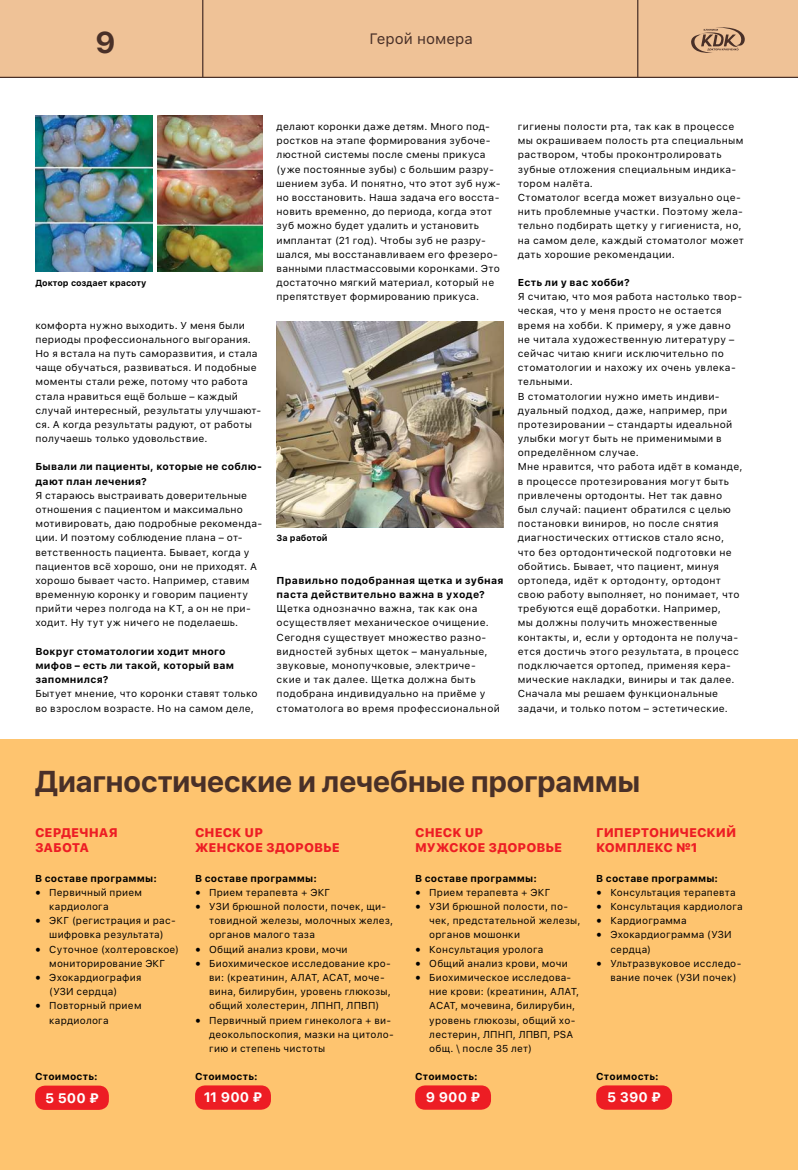
<style>
.page{position:relative;width:798px;height:1170px;background:#fff}
.page>*{position:absolute;margin:0;border:0;box-sizing:border-box;transform-origin:0 0}
.t1{font:700 30px "SF Pro Display";color:#493028}
.t2{font:15px "SF Pro Text";color:#493028}
.t3{font:700 13.75px "SF Pro Text";color:#fff}
.t4{font:800 12.5px/15px "SF Pro Text";color:#ed1d24}
.t5{font:10px/14.1px "SF Pro Text";letter-spacing:.025em;color:#000}
.t6{font:700 10px/14.1px "SF Pro Text";letter-spacing:.025em;color:#000}
.t7{font:700 8.75px "SF Pro Text";color:#000}
.s1{font-family:"Minion Pro";font-size:15px}
</style>
<div class="page">
<div style="left:0;top:0;width:797px;height:78px;background:#efc297"></div>
<hr style="left:0;top:77px;width:797px;height:1px;background:#493028">
<hr style="left:637px;top:0;width:1px;height:77px;background:#493028">
<hr style="left:202px;top:0;width:1px;height:77px;background:#493028">
<img style="left:35px;top:116px;width:118px;height:156px">
<img style="left:157px;top:116px;width:105px;height:156px">
<img style="left:276px;top:321px;width:227px;height:206px">
<div style="left:0;top:739px;width:797px;height:430px;background:#fec46f"></div>
<div style="left:35px;top:1085px;width:74px;height:24px;background:#ed1d24;border-radius:10px"></div>
<div style="left:195px;top:1085px;width:76px;height:24px;background:#ed1d24;border-radius:10px"></div>
<div style="left:415px;top:1085px;width:76px;height:24px;background:#ed1d24;border-radius:10px"></div>
<div style="left:596px;top:1085px;width:75px;height:24px;background:#ed1d24;border-radius:10px"></div>
<svg style="left:691px;top:27px;width:53px;height:26px"></svg>
<h1 class="t1" style="left:96px;top:25px;width:21px">9</h1>
<h2 class="t2" style="left:369px;top:28px;width:105px">Герой номера</h2>
<p class="t7" style="left:35px;top:278px;width:112px">Доктор создает красоту</p>
<p class="t5" style="left:35px;top:318px;width:227px">комфорта нужно выходить. У меня были периоды профессионального выгорания.<br>Но я встала на путь саморазвития, и стала чаще обучаться, развиваться. И подобные моменты стали реже, потому что работа стала нравиться ещё больше – каждый случай интересный, результаты улучшают&shy;ся. А когда результаты радуют, от работы получаешь только удовольствие.</p>
<p class="t6" style="left:35px;top:460px;width:228px">Бывали ли пациенты, которые не соблю&shy;дают план лечения?</p>
<p class="t5" style="left:35px;top:488px;width:228px">Я стараюсь выстраивать доверительные отношения с пациентом и максимально мотивировать, даю подробные рекоменда&shy;ции. И поэтому соблюдение плана – от&shy;ветственность пациента. Бывает, когда у пациентов всё хорошо, они не приходят. А хорошо бывает часто. Например, ставим временную коронку и говорим пациенту прийти через полгода на КТ, а он не при&shy;ходит. Ну тут уж ничего не поделаешь.</p>
<p class="t6" style="left:35px;top:644px;width:200px">Вокруг стоматологии ходит много мифов – есть ли такой, который вам запомнился?</p>
<p class="t5" style="left:35px;top:687px;width:223px">Бытует мнение, что коронки ставят только во взрослом возрасте. Но на самом деле,</p>
<p class="t5" style="left:276px;top:120px;width:225px">делают коронки даже детям. Много под&shy;ростков на этапе формирования зубоче&shy;люстной системы после смены прикуса (уже постоянные зубы) с большим разру&shy;шением зуба. И понятно, что этот зуб нуж&shy;но восстановить. Наша задача его восста&shy;новить временно, до периода, когда этот зуб можно будет удалить и установить имплантат (21 год). Чтобы зуб не разру&shy;шался, мы восстанавливаем его фрезеро&shy;ванными пластмассовыми коронками. Это достаточно мягкий материал, который не препятствует формированию прикуса.</p>
<p class="t7" style="left:276px;top:533px;width:52px">За работой</p>
<p class="t6" style="left:276px;top:573px;width:228px">Правильно подобранная щетка и зубная паста действительно важна в уходе?</p>
<p class="t5" style="left:276px;top:602px;width:225px">Щетка однозначно важна, так как она осуществляет механическое очищение.<br>Сегодня существует множество разно&shy;видностей зубных щеток – мануальные, звуковые, монопучковые, электриче&shy;ские и так далее. Щетка должна быть подобрана индивидуально на приёме у стоматолога во время профессиональной</p>
<p class="t5" style="left:517px;top:120px;width:228px">гигиены полости рта, так как в процессе мы окрашиваем полость рта специальным раствором, чтобы проконтролировать зубные отложения специальным индика&shy;тором налёта.<br>Стоматолог всегда может визуально оце&shy;нить проблемные участки. Поэтому жела&shy;тельно подбирать щетку у гигиениста, но, на самом деле, каждый стоматолог может дать хорошие рекомендации.</p>
<p class="t6" style="left:517px;top:275px;width:113px">Есть ли у вас хобби?</p>
<p class="t5" style="left:517px;top:290px;width:226px">Я считаю, что моя работа настолько твор&shy;ческая, что у меня просто не остается время на хобби. К примеру, я уже давно не читала художественную литературу – сейчас читаю книги исключительно по стоматологии и нахожу их очень увлека&shy;тельными.<br>В стоматологии нужно иметь индиви&shy;дуальный подход, даже, например, при протезировании – стандарты идеальной улыбки могут быть не применимыми в определённом случае.<br>Мне нравится, что работа идёт в команде, в процессе протезирования могут быть привлечены ортодонты. Нет так давно был случай: пациент обратился с целью постановки виниров, но после снятия диагностических оттисков стало ясно, что без ортодонтической подготовки не обойтись. Бывает, что пациент, минуя ортопеда, идёт к ортодонту, ортодонт свою работу выполняет, но понимает, что требуются ещё доработки. Например,<br>мы должны получить множественные контакты, и, если у ортодонта не получа&shy;ется достичь этого результата, в процесс подключается ортопед, применяя кера&shy;мические накладки, виниры и так далее.<br>Сначала мы решаем функциональные задачи, и только потом – эстетические.</p>
<h1 class="t1" style="left:35px;top:764px;width:606px">Диагностические и лечебные программы</h1>
<p class="t4" style="left:35px;top:825px;width:84px">СЕРДЕЧНАЯ<br>ЗАБОТА</p>
<p class="t6" style="left:35px;top:871px;width:123px">В составе программы:</p>
<p class="t5" style="left:49px;top:885px;width:94px;text-indent:-14px"><span class="s1">•</span> Первичный прием кардиолога</p>
<p class="t5" style="left:35px;top:913px;width:142px;text-align:center"><span class="s1">•</span> ЭКГ (регистрация и рас&shy;шифровка результата)</p>
<p class="t5" style="left:35px;top:942px;width:145px;text-align:center"><span class="s1">•</span> Суточное (холтеровское) мониторирование ЭКГ</p>
<p class="t5" style="left:49px;top:970px;width:93px;text-indent:-14px"><span class="s1">•</span> Эхокардиография (УЗИ сердца)</p>
<p class="t5" style="left:49px;top:999px;width:94px;text-indent:-14px"><span class="s1">•</span> Повторный прием кардиолога</p>
<p class="t4" style="left:596px;top:825px;width:142px">ГИПЕРТОНИЧЕСКИЙ<br>КОМПЛЕКС №1</p>
<p class="t6" style="left:596px;top:871px;width:123px">В составе программы:</p>
<p class="t5" style="left:596px;top:885px;width:141px"><span class="s1">•</span> Консультация терапевта</p>
<p class="t5" style="left:596px;top:899px;width:148px"><span class="s1">•</span> Консультация кардиолога</p>
<p class="t5" style="left:596px;top:913px;width:92px"><span class="s1">•</span> Кардиограмма</p>
<p class="t5" style="left:610px;top:928px;width:123px;text-indent:-14px"><span class="s1">•</span> Эхокардиограмма (УЗИ сердца)</p>
<p class="t5" style="left:610px;top:956px;width:132px;text-indent:-14px"><span class="s1">•</span> Ультразвуковое исследо&shy;вание почек (УЗИ почек)</p>
<p class="t4" style="left:195px;top:825px;width:146px">CHECK UP<br>ЖЕНСКОЕ ЗДОРОВЬЕ</p>
<p class="t6" style="left:195px;top:871px;width:123px">В составе программы:</p>
<p class="t5" style="left:195px;top:885px;width:137px"><span class="s1">•</span> Прием терапевта + ЭКГ</p>
<p class="t5" style="left:209px;top:899px;width:185px;text-indent:-14px"><span class="s1">•</span> УЗИ брюшной полости, почек, щи&shy;товидной железы, молочных желез, органов малого таза</p>
<p class="t5" style="left:195px;top:942px;width:154px"><span class="s1">•</span> Общий анализ крови, мочи</p>
<p class="t5" style="left:209px;top:956px;width:183px;text-indent:-14px"><span class="s1">•</span> Биохимическое исследование кро&shy;ви: (креатинин, АЛАТ, АСАТ, моче&shy;вина, билирубин, уровень глюкозы, общий холестерин, ЛПНП, ЛПВП)</p>
<p class="t5" style="left:209px;top:1013px;width:186px;text-indent:-14px"><span class="s1">•</span> Первичный прием гинеколога + ви&shy;деокольпоскопия, мазки на цитоло&shy;гию и степень чистоты</p>
<p class="t6" style="left:195px;top:1069px;width:64px">Стоимость:</p>
<p class="t4" style="left:415px;top:825px;width:148px">CHECK UP<br>МУЖСКОЕ ЗДОРОВЬЕ</p>
<p class="t6" style="left:415px;top:871px;width:123px">В составе программы:</p>
<p class="t5" style="left:415px;top:885px;width:137px"><span class="s1">•</span> Прием терапевта + ЭКГ</p>
<p class="t5" style="left:429px;top:899px;width:152px;text-indent:-14px"><span class="s1">•</span> УЗИ брюшной полости, по&shy;чек, предстательной железы, органов мошонки</p>
<p class="t5" style="left:415px;top:942px;width:130px"><span class="s1">•</span> Консультация уролога</p>
<p class="t5" style="left:415px;top:956px;width:154px"><span class="s1">•</span> Общий анализ крови, мочи</p>
<p class="t5" style="left:429px;top:970px;width:151px;text-indent:-14px"><span class="s1">•</span> Биохимическое исследова&shy;ние крови: (креатинин, АЛАТ,<br>АСАТ, мочевина, билирубин, уровень глюкозы, общий хо&shy;лестерин, ЛПНП, ЛПВП, PSA общ. \ после 35 лет)</p>
<p class="t6" style="left:415px;top:1069px;width:64px">Стоимость:</p>
<p class="t6" style="left:35px;top:1069px;width:64px">Стоимость:</p>
<p class="t6" style="left:596px;top:1069px;width:64px">Стоимость:</p>
<h3 class="t3" style="left:45px;top:1089px;width:55px">5 500 ₽</h3>
<h3 class="t3" style="left:204px;top:1089px;width:60px">11 900 ₽</h3>
<h3 class="t3" style="left:426px;top:1089px;width:56px">9 900 ₽</h3>
<h3 class="t3" style="left:607px;top:1089px;width:55px">5 390 ₽</h3>
</div>
